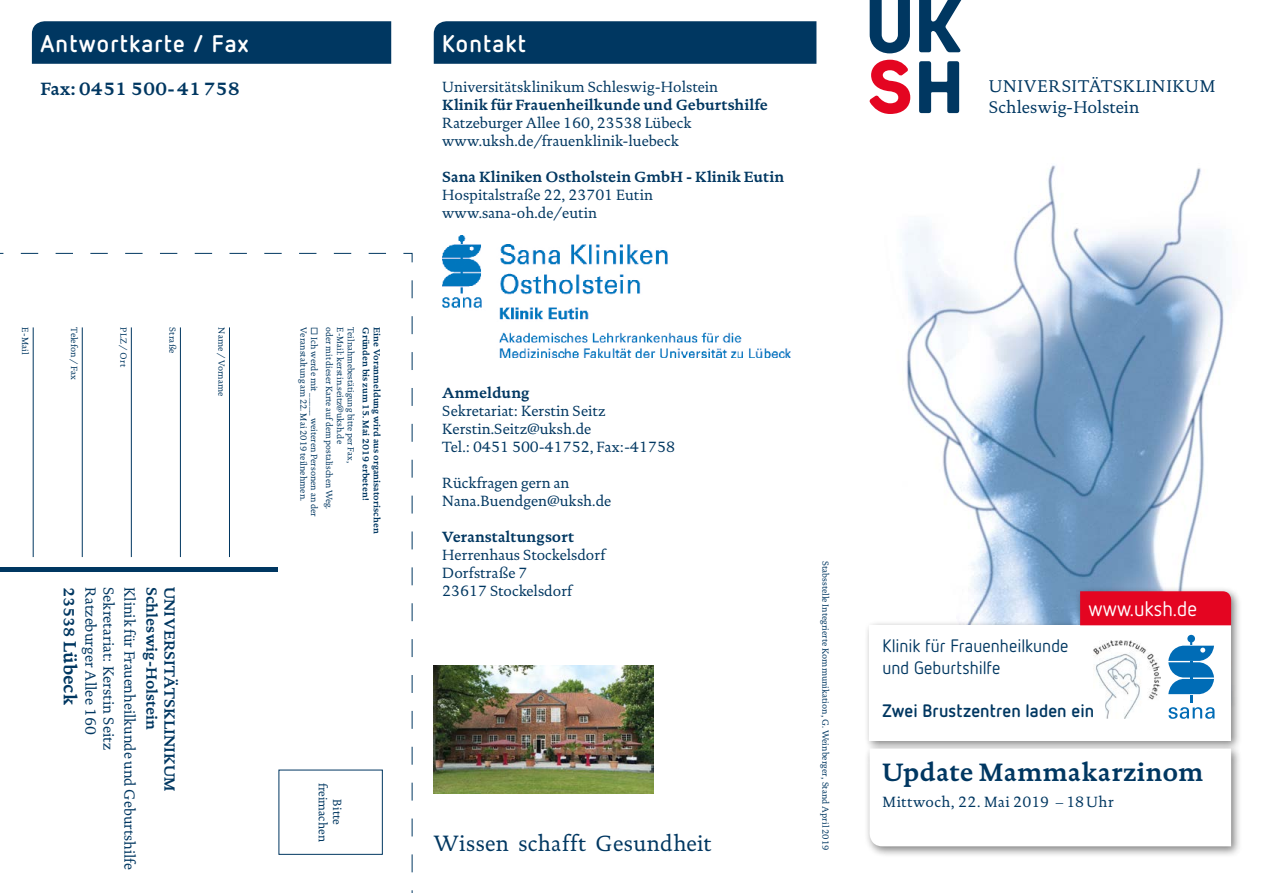
<style>
.page{position:relative;width:1263px;height:893px;background:#fff}
.page>*{position:absolute;margin:0;border:0;box-sizing:border-box;transform-origin:0 0}
.t1{font:700 25.5px "DTL Documenta TOT";letter-spacing:.02em;color:#003761}
.t2{font:700 24px "Netto OT";letter-spacing:.05em;color:#fff}
.t3{font:22.5px "DTL Documenta TOT";letter-spacing:.02em;color:#003761}
.t4{font:21px "Netto OT";color:#fff}
.t5{font:18px/21.6px "Netto OT";color:#003761}
.t6{font:700 18px "Netto OT";letter-spacing:.005em;color:#003761}
.Programm{font:700 18px "DTL Documenta TOT";color:#003761}
.t7{font:17.25px "DTL Documenta TOT";letter-spacing:.045em;color:#003761}
.t8{font:17.25px "DTL Documenta TOT";letter-spacing:.02em;color:#003761}
.t9{font:15px "DTL Documenta TOT";color:#003761}
.t10{font:700 15px "DTL Documenta TOT";color:#003761}
.t11{font:15px "DTL Documenta TOT";letter-spacing:.03em;color:#003761}
.t12{font:12px "DTL Documenta TOT";color:#003761}
.t13{font:9px "DTL Documenta TOT";color:#003761}
.t14{font:9px "DTL Documenta TOT";color:#003761;scale:.96 1}
.t15{font:700 9px "DTL Documenta TOT";color:#003761}
</style>
<div class="page">
<img style="left:886px;top:52px;width:344px;height:534px">
<svg style="left:0;top:253px;width:413px;height:640px"></svg>
<hr style="left:229px;top:327px;width:1px;height:230px;background:#003761">
<hr style="left:180px;top:327px;width:1px;height:230px;background:#003761">
<hr style="left:131px;top:327px;width:1px;height:230px;background:#003761">
<hr style="left:82px;top:327px;width:1px;height:230px;background:#003761">
<hr style="left:33px;top:327px;width:1px;height:230px;background:#003761">
<div style="left:279px;top:770px;width:104px;height:85px;border:1px solid #003761"></div>
<hr style="left:0;top:568px;width:277px;height:4px;background:#003761">
<svg style="left:870px;top:0;width:40px;height:53px"></svg>
<svg style="left:919px;top:0;width:43px;height:52px"></svg>
<svg style="left:869px;top:60px;width:41px;height:54px"></svg>
<svg style="left:919px;top:61px;width:40px;height:52px"></svg>
<div style="left:864px;top:586px;width:379px;height:272px;background:#000;opacity:.5"></div>
<svg style="left:870px;top:748px;width:361px;height:98px"></svg>
<div style="left:870px;top:625px;width:361px;height:116px;background:#fff"></div>
<div style="left:1080px;top:591px;width:151px;height:34px;background:#e40521"></div>
<div style="left:434px;top:21px;width:382px;height:43px;background:#003761"></div>
<div style="left:32px;top:21px;width:359px;height:43px;background:#003761"></div>
<img style="left:434px;top:665px;width:220px;height:128px">
<svg style="left:1168px;top:635px;width:46px;height:84px"></svg>
<img style="left:442px;top:235px;width:349px;height:123px">
<img style="left:1093px;top:640px;width:67px;height:79px">
<p class="t2" style="left:40px;top:28px;width:210px">Antwortkarte / Fax</p>
<p class="t2" style="left:442px;top:28px;width:85px">Kontakt</p>
<p class="Programm" style="left:40px;top:77px;width:201px">Fax: 0451 500-41758</p>
<p class="t9" style="left:442px;top:78px;width:277px">Universitätsklinikum Schleswig-Holstein</p>
<p class="t10" style="left:442px;top:96px;width:327px">Klinik für Frauenheilkunde und Geburtshilfe</p>
<p class="t9" style="left:442px;top:114px;width:251px">Ratzeburger Allee 160, 23538 Lübeck</p>
<p class="t9" style="left:442px;top:132px;width:238px">www.uksh.de/frauenklinik-luebeck</p>
<p class="t10" style="left:442px;top:168px;width:344px">Sana Kliniken Ostholstein GmbH - Klinik Eutin</p>
<p class="t9" style="left:442px;top:186px;width:212px">Hospitalstraße 22, 23701 Eutin</p>
<p class="t9" style="left:442px;top:204px;width:156px">www.sana-oh.de/eutin</p>
<p class="t13" style="left:31px;top:327px;width:28px;rotate:90deg">E-Mail</p>
<p class="t13" style="left:80px;top:327px;width:54px;rotate:90deg">Telefon / Fax</p>
<p class="t13" style="left:129px;top:327px;width:41px;rotate:90deg">PLZ / Ort</p>
<p class="t13" style="left:178px;top:327px;width:28px;rotate:90deg">Straße</p>
<p class="t13" style="left:227px;top:327px;width:70px;rotate:90deg">Name / Vorname</p>
<p class="t10" style="left:78px;top:587px;width:52px;rotate:90deg">23538</p>
<p class="t9" style="left:99px;top:587px;width:149px;rotate:90deg">Ratzeburger Allee 160</p>
<p class="t9" style="left:117px;top:587px;width:165px;rotate:90deg">Sekretariat: Kerstin Seitz</p>
<p class="t9" style="left:138px;top:587px;width:284px;rotate:90deg">Klinik für Frauenheilkunde und Geburtshilfe</p>
<p class="t10" style="left:161px;top:587px;width:144px;rotate:90deg">Schleswig-Holstein</p>
<p class="t10" style="left:179px;top:587px;width:206px;rotate:90deg">UNIVERSITÄTSKLINIKUM</p>
<p class="Programm" style="left:81px;top:641px;width:65px;rotate:90deg">Lübeck</p>
<p class="t13" style="left:309px;top:327px;width:175px;rotate:90deg">Veranstaltung am 22. Mai 2019 teilnehmen.</p>
<p class="t14" style="left:345px;top:327px;width:123px;rotate:90deg">E-Mail: kerstin.seitz@uksh.de</p>
<p class="t14" style="left:356px;top:327px;width:143px;rotate:90deg">Teilnahmebestätigung bitte per Fax,</p>
<p class="t15" style="left:372px;top:327px;width:174px;rotate:90deg">Gründen bis zum 15. Mai 2019 erbeten!</p>
<p class="t15" style="left:382px;top:327px;width:207px;rotate:90deg">Eine Voranmeldung wird aus organisatorischen</p>
<p class="t13" style="left:320px;top:327px;width:191px;rotate:90deg">◻ Ich werde mit _____ weiteren Personen an der</p>
<p class="t14" style="left:335px;top:327px;width:191px;rotate:90deg">oder mit dieser Karte auf dem postalischen Weg.</p>
<p class="t10" style="left:442px;top:384px;width:89px">Anmeldung</p>
<p class="t9" style="left:442px;top:402px;width:165px">Sekretariat: Kerstin Seitz</p>
<p class="t9" style="left:442px;top:420px;width:151px">Kerstin.Seitz@uksh.de</p>
<p class="t9" style="left:442px;top:438px;width:234px">Tel.: 0451 500-41752, Fax:-41758</p>
<p class="t9" style="left:442px;top:474px;width:129px">Rückfragen gern an</p>
<p class="t9" style="left:442px;top:492px;width:171px">Nana.Buendgen@uksh.de</p>
<p class="t10" style="left:442px;top:528px;width:133px">Veranstaltungsort</p>
<p class="t9" style="left:442px;top:546px;width:165px">Herrenhaus Stockelsdorf</p>
<p class="t9" style="left:442px;top:564px;width:87px">Dorfstraße 7</p>
<p class="t9" style="left:442px;top:582px;width:131px">23617 Stockelsdorf</p>
<p class="t12" style="left:330px;top:782px;width:61px;rotate:90deg">freimachen</p>
<p class="t12" style="left:344px;top:799px;width:27px;rotate:90deg">Bitte</p>
<p class="t3" style="left:434px;top:830px;width:279px">Wissen schafft Gesundheit</p>
<p class="t13" style="left:831px;top:561px;width:291px;rotate:90deg">Stabsstelle Integrierte Kommunikation, G. Weinberger, Stand April 2019</p>
<p class="t7" style="left:989px;top:76px;width:228px">UNIVERSITÄTSKLINIKUM</p>
<p class="t8" style="left:989px;top:97px;width:152px">Schleswig-Holstein</p>
<p class="t4" style="left:1089px;top:596px;width:110px">www.uksh.de</p>
<p class="t5" style="left:882px;top:635px;width:188px">Klinik für Frauenheilkunde und Geburtshilfe</p>
<p class="t6" style="left:882px;top:699px;width:213px">Zwei Brustzentren laden ein</p>
<p class="t1" style="left:882px;top:756px;width:322px">Update Mammakarzinom</p>
<p class="t11" style="left:882px;top:793px;width:233px">Mittwoch, 22. Mai 2019 – 18Uhr</p>
</div>
